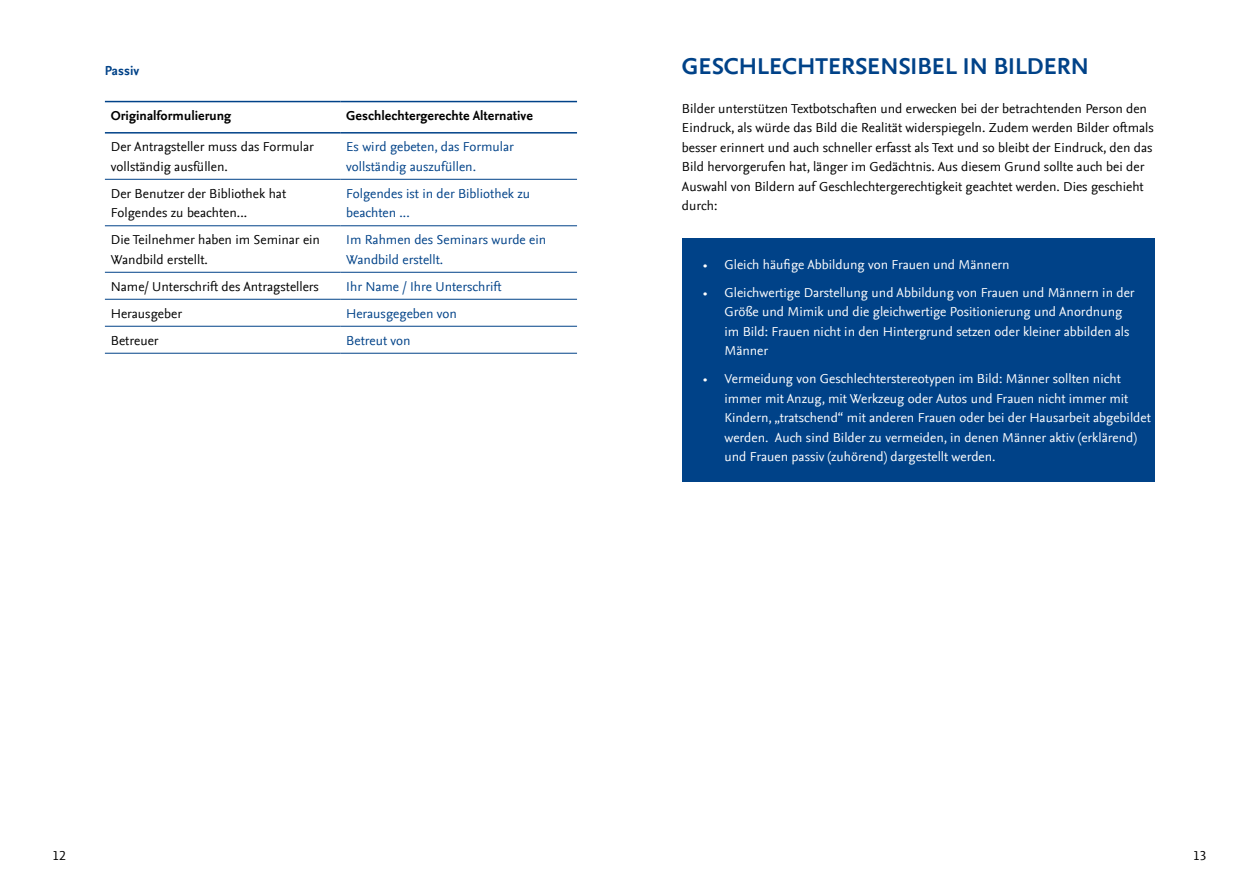
<style>
.page{position:relative;width:1259px;height:893px;background:#fff}
.page>*{position:absolute;margin:0;border:0;box-sizing:border-box;transform-origin:0 0}
.t1{font:700 24px "Nexus Sans";color:#004288}
.t2{font:13.5px/19.5px "Nexus Sans";color:#000}
.t3{font:13.5px/19.5px "Nexus Sans";color:#fff}
.t4{font:13.5px/19.5px "Nexus Sans";color:#004288}
.t5{font:700 13.5px "Nexus Sans";color:#000}
.t6{font:700 13.5px "Nexus Sans";color:#004288}
.t7{font:13.5px "Nexus Sans TF";color:#000}
</style>
<div class="page">
<hr style="left:105px;top:179px;width:235px;height:1px;background:#004288">
<hr style="left:340px;top:179px;width:237px;height:1px;background:#004288">
<hr style="left:105px;top:225px;width:235px;height:1px;background:#004288">
<hr style="left:340px;top:225px;width:237px;height:1px;background:#004288">
<hr style="left:105px;top:272px;width:235px;height:1px;background:#004288">
<hr style="left:340px;top:272px;width:237px;height:1px;background:#004288">
<hr style="left:105px;top:299px;width:235px;height:1px;background:#004288">
<hr style="left:340px;top:299px;width:237px;height:1px;background:#004288">
<hr style="left:105px;top:326px;width:235px;height:1px;background:#004288">
<hr style="left:340px;top:326px;width:237px;height:1px;background:#004288">
<hr style="left:105px;top:353px;width:235px;height:1px;background:#004288">
<hr style="left:340px;top:353px;width:237px;height:1px;background:#004288">
<hr style="left:105px;top:101px;width:235px;height:1px;background:#004288">
<hr style="left:340px;top:101px;width:237px;height:1px;background:#004288">
<hr style="left:105px;top:132px;width:235px;height:2px;background:#004288">
<hr style="left:340px;top:132px;width:237px;height:2px;background:#004288">
<div style="left:682px;top:238px;width:472px;height:244px;background:#004288"></div>
<p class="t6" style="left:105px;top:63px;width:36px">Passiv</p>
<p class="t5" style="left:111px;top:108px;width:122px">Originalformulierung</p>
<p class="t5" style="left:346px;top:108px;width:188px">Geschlechtergerechte Alternative</p>
<p class="t2" style="left:111px;top:137px;width:204px">Der Antragsteller muss das Formular vollständig ausfüllen.</p>
<p class="t4" style="left:346px;top:137px;width:169px">Es wird gebeten, das Formular vollständig auszufüllen.</p>
<p class="t2" style="left:111px;top:184px;width:177px">Der Benutzer der Bibliothek hat<br>Folgendes zu beachten...</p>
<p class="t4" style="left:346px;top:184px;width:185px">Folgendes ist in der Bibliothek zu beachten ...</p>
<p class="t2" style="left:111px;top:230px;width:211px">Die Teilnehmer haben im Seminar ein<br>Wandbild erstellt.</p>
<p class="t4" style="left:346px;top:230px;width:201px">Im Rahmen des Seminars wurde ein<br>Wandbild erstellt.</p>
<p class="t2" style="left:111px;top:277px;width:210px">Name/ Unterschrift des Antragstellers</p>
<p class="t4" style="left:346px;top:277px;width:157px">Ihr Name / Ihre Unterschrift</p>
<p class="t2" style="left:111px;top:304px;width:73px">Herausgeber</p>
<p class="t4" style="left:346px;top:304px;width:112px">Herausgegeben von</p>
<p class="t2" style="left:111px;top:331px;width:49px">Betreuer</p>
<p class="t4" style="left:346px;top:331px;width:66px">Betreut von</p>
<h1 class="t1" style="left:682px;top:52px;width:408px">Geschlechtersensibel in Bildern</h1>
<p class="t2" style="left:682px;top:99px;width:473px">Bilder unterstützen Textbotschaften und erwecken bei der betrachtenden Person den Eindruck, als würde das Bild die Realität widerspiegeln. Zudem werden Bilder oftmals besser erinnert und auch schneller erfasst als Text und so bleibt der Eindruck, den das Bild hervorgerufen hat, länger im Gedächtnis. Aus diesem Grund sollte auch bei der Auswahl von B ildern auf Geschlechtergerechtigkeit geachtet werden. Dies geschieht durch:</p>
<p class="t3" style="left:703px;top:255px;width:308px">• Gleich häufige Abbildung von Frauen und Männern</p>
<p class="t3" style="left:724px;top:283px;width:412px;text-indent:-21px">• Gleichwertige Darstellung und Abbildung von Frauen und Männern in der Größe und Mimik und die gleichwertige Positionierung und Anordnung im Bild: Frauen nicht in den Hintergrund setzen oder kleiner abbilden als Männer</p>
<p class="t3" style="left:724px;top:369px;width:428px;text-indent:-21px">• Vermeidung von Geschlechterstereotypen im Bild: Männer sollten nicht immer mit Anzug, mit Werkzeug oder Autos und Frauen nicht immer mit Kindern, „tratschend“ mit anderen Frauen oder bei der Hausarbeit abgebildet werden. Auch sind Bilder zu vermeiden, in denen Männer aktiv (erklärend) und Frauen passiv (zuhörend) dargestellt werden.</p>
<p class="t7" style="left:52px;top:848px;width:15px">12</p>
<p class="t7" style="left:1193px;top:848px;width:15px">13</p>
</div>
